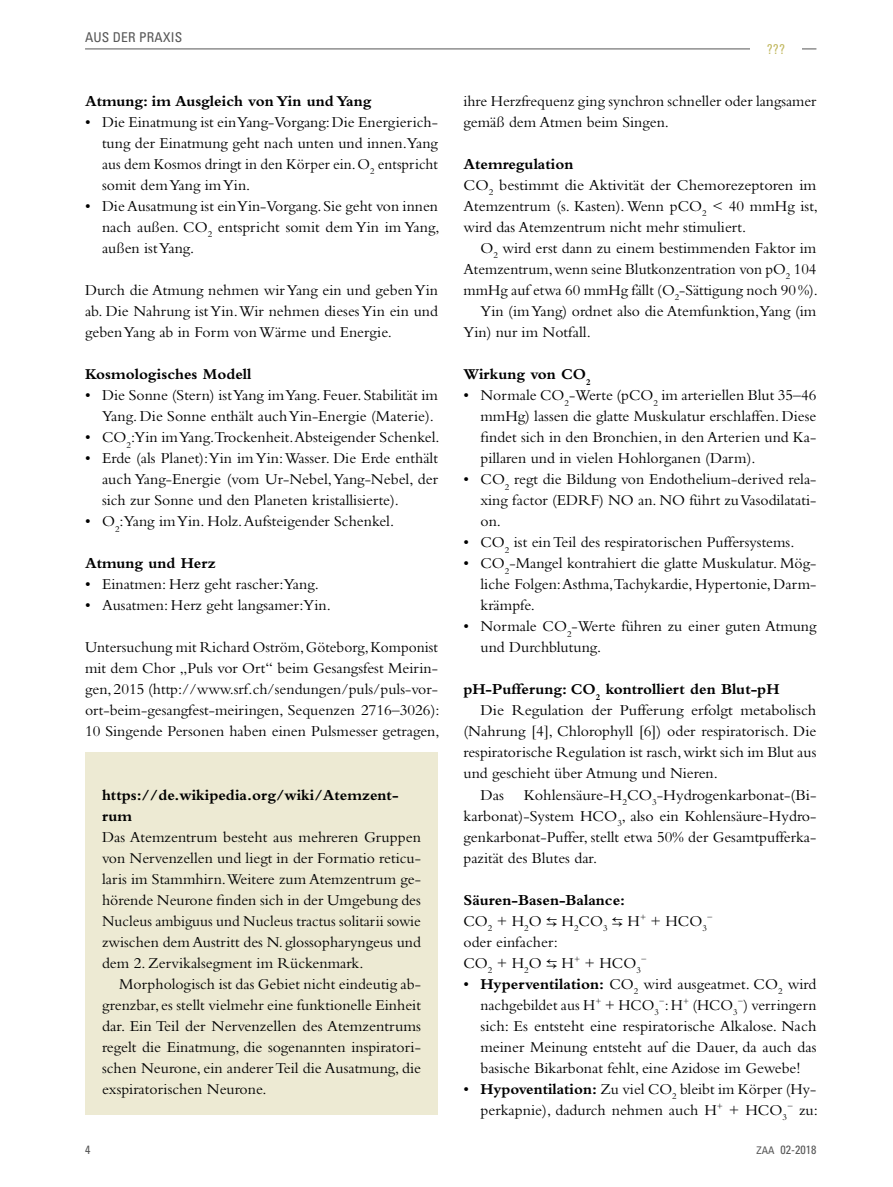
<style>
.page{position:relative;width:893px;height:1187px;background:#fff}
.page>*{position:absolute;margin:0;border:0;box-sizing:border-box;transform-origin:0 0}
.t1{font:15.75px/21px "Bembo";color:#000;text-align:justify}
.t2{font:700 15.75px/21px "Bembo";color:#000}
.t3{font:condensed 13.5px "Univers LT";letter-spacing:.015em;color:#565656}
.t4{font:condensed 13.5px "Univers LT";color:#c3ba64}
.t5{font:condensed 12px "Univers LT";color:#565656}
.t6{font:9.15px "Bembo";color:#000}
.s1{font-weight:700}
.s2{font-weight:400}
.s3{font-family:"Arial Unicode MS";font-weight:400}
.s4{font-family:"Arial Unicode MS"}
.s5{font-size:10.5px}
</style>
<div class="page">
<hr style="left:85px;top:49px;width:731px;height:1px;background:#565656">
<div style="left:750px;top:43px;width:51px;height:11px;background:#fff"></div>
<div style="left:85px;top:752px;width:353px;height:362px;background:#edead3"></div>
<p class="t3" style="left:85px;top:28px;width:99px">AUS DER PRAXIS</p>
<p class="t2" style="left:85px;top:91px;width:288px">Atmung: im Ausgleich von Yin und Yang</p>
<p class="t1" style="left:102px;top:111px;width:337px;text-indent:-17px">• Die Einatmung ist ein Yang-Vorgang: Die Energierich&shy;tung der Einatmung geht nach unten und innen.Yang aus dem Kosmos dringt in den Körper ein. O<sub>2</sub> entspricht somit dem Yang im Yin.</p>
<p class="t1" style="left:102px;top:195px;width:339px;text-indent:-17px">• Die Ausatmung ist ein Yin-Vorgang. Sie geht von innen nach außen. CO<sub>2</sub> entspricht somit dem Yin im Yang, außen ist Yang.</p>
<p class="t1" style="left:85px;top:279px;width:354px">Durch die Atmung nehmen wir Yang ein und geben Yin ab. Die Nahrung ist Yin. Wir nehmen dieses Yin ein und geben Yang ab in Form von Wärme und Energie.</p>
<p class="t2" style="left:85px;top:364px;width:168px">Kosmologisches Modell</p>
<p class="t1" style="left:85px;top:384px;width:354px;text-align:right">• Die Sonne (Stern) ist Yang im Yang. Feuer. Stabilität im<br>Yang. Die Sonne enthält auch Yin-Energie (Materie).</p>
<p class="t1" style="left:85px;top:426px;width:356px">• CO<sub>2</sub>:Yin im Yang.Trockenheit.Absteigender Schenkel.</p>
<p class="t1" style="left:102px;top:447px;width:337px;text-indent:-17px">• Erde (als Planet):Yin im Yin: Wasser. Die Erde enthält auch Yang-Energie (vom Ur-Nebel, Yang-Nebel, der sich zur Sonne und den Planeten kristallisierte).</p>
<p class="t1" style="left:85px;top:510px;width:311px">• O<sub>2</sub>:Yang im Yin. Holz. Aufsteigender Schenkel.</p>
<p class="t2" style="left:85px;top:553px;width:132px">Atmung und Herz</p>
<p class="t1" style="left:85px;top:573px;width:235px">• Einatmen: Herz geht rascher:Yang.</p>
<p class="t1" style="left:85px;top:594px;width:247px">• Ausatmen: Herz geht langsamer:Yin.</p>
<p class="t1" style="left:85px;top:636px;width:356px">Untersuchung mit Richard Oström, Göteborg, Komponist mit dem Chor „Puls vor Ort“ beim Gesangsfest Meirin&shy;gen, 2015 (http://www.srf.ch/sendungen/puls/puls-vor&shy;ort-beim-gesangfest-meiringen, Sequenzen 2716–3026):<br>10 Singende Personen haben einen Pulsmesser getragen,</p>
<p class="t2" style="left:102px;top:784px;width:298px">https://de.wikipedia.org/wiki/Atemzent&shy;rum</p>
<p class="t1" style="left:102px;top:825px;width:320px">Das Atemzentrum besteht aus mehreren Gruppen von Nervenzellen und liegt in der Formatio reticu&shy;laris im Stammhirn.Weitere zum Atemzentrum ge&shy;hörende Neurone finden sich in der Umgebung des Nucleus ambiguus und Nucleus tractus solitarii sowie zwischen dem Austritt des N. glossopharyngeus und dem 2. Zervikalsegment im Rückenmark.</p>
<p class="t1" style="left:102px;top:972px;width:320px;text-indent:17px">Morphologisch ist das Gebiet nicht eindeutig ab&shy;grenzbar, es stellt vielmehr eine funktionelle Einheit dar. Ein Teil der Nervenzellen des Atemzentrums regelt die Einatmung, die sogenannten inspiratori&shy;schen Neurone, ein anderer Teil die Ausatmung, die exspiratorischen Neurone.</p>
<p class="t4" style="left:767px;top:40px;width:20px">???</p>
<p class="t1" style="left:463px;top:90px;width:354px">ihre Herzfrequenz ging synchron schneller oder langsamer gemäß dem Atmen beim Singen.</p>
<p class="t1" style="left:463px;top:153px;width:356px;text-align:left"><span class="s1">Atemregulation<br></span>CO<sub>2</sub> bestimmt die Aktivität der Chemorezeptoren im Atemzentrum (s. Kasten). Wenn pCO<sub>2</sub> &lt; 40 mmHg ist, wird das Atemzentrum nicht mehr stimuliert.</p>
<p class="t1" style="left:480px;top:237px;width:337px">O<sub>2</sub> wird erst dann zu einem bestimmenden Faktor im</p>
<p class="t1" style="left:463px;top:258px;width:354px">Atemzentrum, wenn seine Blutkonzentration von pO<sub>2</sub> 104</p>
<p class="t1" style="left:463px;top:279px;width:356px">mmHg auf etwa 60 mmHg fällt (O<sub>2</sub>-Sättigung noch 90%).</p>
<p class="t1" style="left:480px;top:300px;width:337px">Yin (im Yang) ordnet also die Atemfunktion,Yang (im</p>
<p class="t1" style="left:463px;top:321px;width:129px">Yin) nur im Notfall.</p>
<p class="t2" style="left:463px;top:364px;width:129px">Wirkung von CO<sub>2</sub></p>
<p class="t1" style="left:480px;top:384px;width:337px;text-indent:-17px">• Normale CO<sub>2</sub>-Werte (pCO<sub>2</sub> im arteriellen Blut 35–46 mmHg) lassen die glatte Muskulatur erschlaffen. Diese findet sich in den Bronchien, in den Arterien und Ka&shy;pillaren und in vielen Hohlorganen (Darm).</p>
<p class="t1" style="left:480px;top:468px;width:337px;text-indent:-17px">• CO<sub>2</sub> regt die Bildung von Endothelium-derived rela&shy;xing factor (EDRF) NO an. NO führt zu Vasodilatati&shy;on.</p>
<p class="t1" style="left:463px;top:531px;width:332px">• CO<sub>2</sub> ist ein Teil des respiratorischen Puffersystems.</p>
<p class="t1" style="left:480px;top:552px;width:337px;text-indent:-17px">• CO<sub>2</sub>-Mangel kontrahiert die glatte Muskulatur. Mög&shy;liche Folgen: Asthma,Tachykardie, Hypertonie, Darm&shy;krämpfe.</p>
<p class="t1" style="left:480px;top:615px;width:337px;text-indent:-17px">• Normale CO<sub>2</sub>-Werte führen zu einer guten Atmung und Durchblutung.</p>
<p class="t2" style="left:463px;top:679px;width:317px">pH-Pufferung: CO<sub>2</sub> kontrolliert den Blut-pH</p>
<p class="t1" style="left:480px;top:699px;width:337px">Die Regulation der Pufferung erfolgt metabolisch</p>
<p class="t1" style="left:463px;top:720px;width:354px">(Nahrung [4], Chlorophyll [6]) oder respiratorisch. Die</p>
<p class="t1" style="left:463px;top:741px;width:354px">respiratorische Regulation ist rasch, wirkt sich im Blut aus</p>
<p class="t1" style="left:463px;top:762px;width:256px">und geschieht über Atmung und Nieren.</p>
<p class="t1" style="left:480px;top:783px;width:25px">Das</p>
<p class="t1" style="left:463px;top:783px;width:354px;text-indent:60px">Kohlensäure-H<sub>2</sub>CO<sub>3</sub>-Hydrogenkarbonat-(Bi&shy;karbonat)-System HCO<sub>3</sub>, also ein Kohlensäure-Hydro&shy;genkarbonat-Puffer, stellt etwa 50% der Gesamtpufferka&shy;pazität des Blutes dar.</p>
<p class="t2" style="left:463px;top:889px;width:245px">Säuren-Basen-Balance:<br><span class="s2">CO</span><sub>2</sub> <span class="s2">+ H</span><sub>2</sub><span class="s2">O</span> <span class="s3">⇆</span> <span class="s2">H</span><sub>2</sub><span class="s2">CO</span><sub>3</sub> <span class="s3">⇆</span> <span class="s2">H</span><sup>+</sup> <span class="s2">+ HCO</span><sub>3</sub></p>
<p class="t6" style="left:707px;top:912px;width:8px">−</p>
<p class="t1" style="left:463px;top:930px;width:179px">oder einfacher:<br>CO<sub>2</sub> + H<sub>2</sub>O <span class="s4">⇆</span> H<sup>+</sup> + HCO<sub>3</sub></p>
<p class="t6" style="left:641px;top:954px;width:8px">−</p>
<p class="t1" style="left:480px;top:972px;width:337px;text-indent:-17px">• <span class="s1">Hyperventilation:</span> CO<sub>2</sub> wird ausgeatmet. CO<sub>2</sub> wird nachgebildet aus H<sup>+</sup> + HCO<sub>3</sub><sup>−</sup>: H<sup>+</sup> (HCO<sub>3</sub><sup>−</sup>) verringern sich: Es entsteht eine respiratorische Alkalose. Nach meiner Meinung entsteht auf die Dauer, da auch das basische Bikarbonat fehlt, eine Azidose im Gewebe!</p>
<p class="t1" style="left:463px;top:1077px;width:356px;text-align:right">• <span class="s1">Hypoventilation:</span> Zu viel CO<sub>2</sub> bleibt im Körper (Hy&shy;perkapnie), dadurch nehmen auch H<sup>+</sup> + HCO<sub>3</sub><sup>−</sup> zu:</p>
<p class="t5" style="left:85px;top:1141px;width:7px">4</p>
<p class="t5" style="left:756px;top:1141px;width:62px"><span class="s5">ZAA</span> 02-2018</p>
</div>
